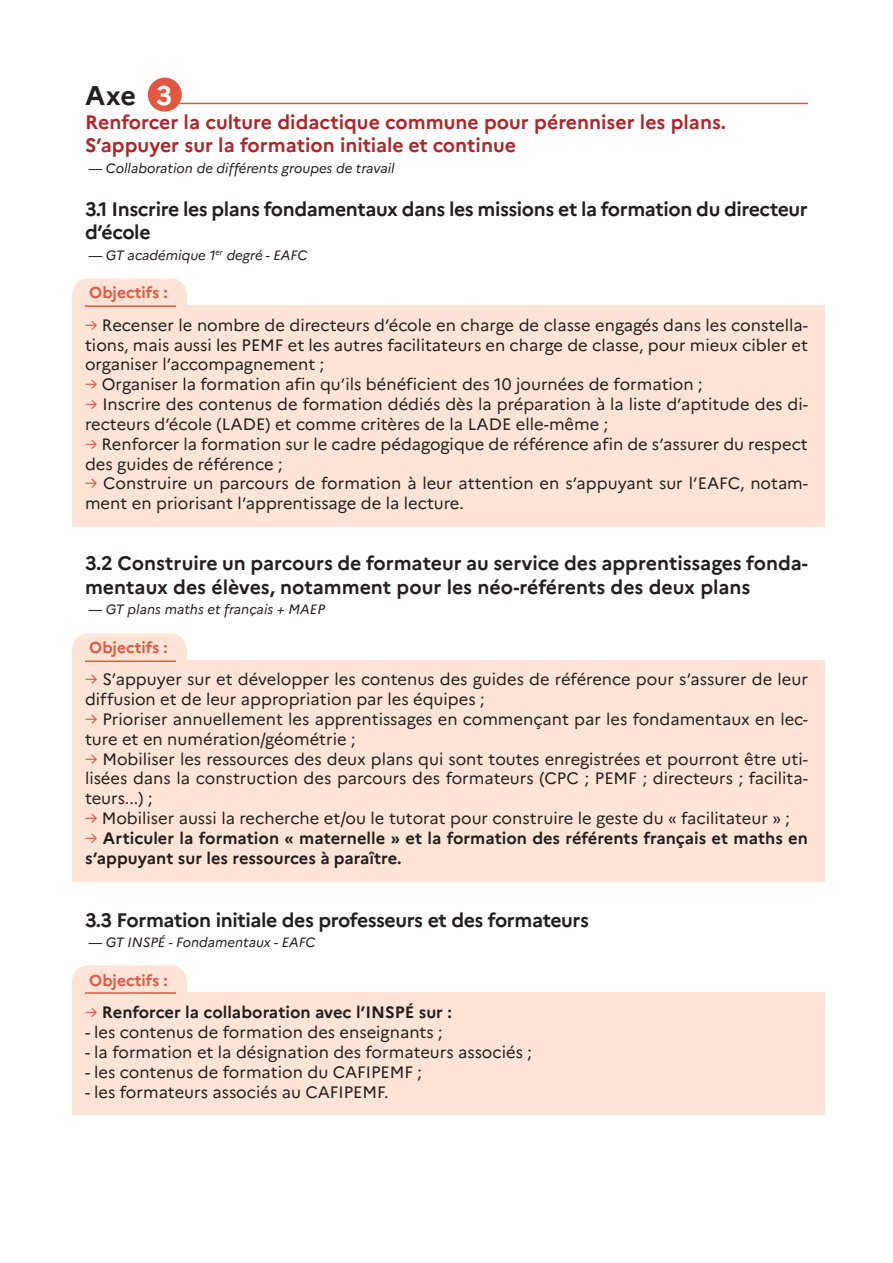
<style>
.page{position:relative;width:893px;height:1263px;background:#fff}
.page>*{position:absolute;margin:0;border:0;box-sizing:border-box;transform-origin:0 0}
.t1{font:700 27px "Marianne";color:#231f20}
.t2{font:700 19.5px/23.4px "Marianne";letter-spacing:-.02em;color:#231f20}
.t3{font:700 19.5px/23.4px "Marianne";color:#231f20}
.t4{font:700 19.5px/23.4px "Marianne";color:#ae262a}
.t5{font:16.5px/19.8px "Marianne";color:#231f20}
.t6{font:700 16.5px/19.8px "Marianne";color:#231f20}
.t7{font:700 15.75px "Marianne";color:#e05842}
.t8{font:italic 13.5px "Marianne";color:#231f20}
.s1{color:#fff}
.s2{font-size:15.75px;color:#e05842}
.s3{font-weight:400;font-size:15.75px;color:#e05842}
</style>
<div class="page">
<div style="left:72px;top:305px;width:752px;height:222px;background:#fee4d6"></div>
<div style="left:72px;top:660px;width:752px;height:222px;background:#fee4d6"></div>
<div style="left:72px;top:992px;width:752px;height:122px;background:#fee4d6"></div>
<div style="left:72px;top:279px;width:115px;height:26px;background:#fee4d6"></div>
<div style="left:72px;top:634px;width:115px;height:26px;background:#fee4d6"></div>
<svg style="left:72px;top:965px;width:115px;height:27px"></svg>
<hr style="left:85px;top:305px;width:91px;height:2px;background:#e05842">
<hr style="left:85px;top:660px;width:91px;height:2px;background:#e05842">
<hr style="left:85px;top:992px;width:91px;height:2px;background:#e05842">
<div style="left:148px;top:78px;width:34px;height:34px;background:#e05842;border-radius:50%"></div>
<hr style="left:175px;top:103px;width:633px;height:1px;background:#e05842">
<h1 class="t1" style="left:85px;top:79px;width:89px">Axe <span class="s1">3</span></h1>
<p class="t4" style="left:85px;top:110px;width:643px">Renforcer la culture didactique commune pour pérenniser les plans.<br>S’appuyer sur la formation initiale et continue</p>
<p class="t8" style="left:88px;top:160px;width:308px">— Collaboration de différents groupes de travail</p>
<p class="t2" style="left:85px;top:197px;width:724px">3.1 Inscrire les plans fondamentaux dans les missions et la formation du directeur d’école</p>
<p class="t8" style="left:88px;top:247px;width:220px">— GT académique 1<sup>er</sup> degré - EAFC</p>
<p class="t7" style="left:89px;top:283px;width:80px">Objectifs :</p>
<p class="t5" style="left:85px;top:315px;width:724px;text-align:justify"><span class="s2">→</span> Recenser le nombre de directeurs d’école en charge de classe engagés dans les constella&shy;tions, mais aussi les PEMF et les autres facilitateurs en charge de classe, pour mieux cibler et organiser l’accompagnement ;</p>
<p class="t5" style="left:85px;top:374px;width:619px"><span class="s2">→</span> Organiser la formation afin qu’ils bénéficient des 10 journées de formation ;</p>
<p class="t5" style="left:85px;top:394px;width:724px"><span class="s2">→</span> Inscrire des contenus de formation dédiés dès la préparation à la liste d’aptitude des di&shy;recteurs d’école (LADE) et comme critères de la LADE elle-même ;</p>
<p class="t5" style="left:85px;top:434px;width:724px"><span class="s2">→</span> Renforcer la formation sur le cadre pédagogique de référence afin de s’assurer du respect des guides de référence ;</p>
<p class="t5" style="left:85px;top:473px;width:724px"><span class="s2">→</span> Construire un parcours de formation à leur attention en s’appuyant sur l’EAFC, notam&shy;ment en priorisant l’apprentissage de la lecture.</p>
<p class="t3" style="left:85px;top:552px;width:724px">3.2 Construire un parcours de formateur au service des apprentissages fonda&shy;mentaux des élèves, notamment pour les néo-référents des deux plans</p>
<p class="t8" style="left:88px;top:601px;width:238px">— GT plans maths et français + MAEP</p>
<p class="t7" style="left:89px;top:638px;width:80px">Objectifs :</p>
<p class="t5" style="left:85px;top:670px;width:724px"><span class="s2">→</span> S’appuyer sur et développer les contenus des guides de référence pour s’assurer de leur diffusion et de leur appropriation par les équipes ;</p>
<p class="t5" style="left:85px;top:709px;width:724px"><span class="s2">→</span> Prioriser annuellement les apprentissages en commençant par les fondamentaux en lec&shy;ture et en numération/géométrie ;</p>
<p class="t5" style="left:85px;top:749px;width:724px;text-align:justify"><span class="s2">→</span> Mobiliser les ressources des deux plans qui sont toutes enregistrées et pourront être uti&shy;lisées dans la construction des parcours des formateurs (CPC ; PEMF ; directeurs ; facilita&shy;teurs...) ;</p>
<p class="t5" style="left:85px;top:808px;width:706px"><span class="s2">→</span> Mobiliser aussi la recherche et/ou le tutorat pour construire le geste du « facilitateur » ;</p>
<p class="t6" style="left:85px;top:828px;width:724px"><span class="s3">→</span> Articuler la formation « maternelle » et la formation des référents français et maths en s’appuyant sur les ressources à paraître.</p>
<p class="t2" style="left:85px;top:908px;width:505px">3.3 Formation initiale des professeurs et des formateurs</p>
<p class="t8" style="left:88px;top:934px;width:229px">— GT INSPÉ - Fondamentaux - EAFC</p>
<p class="t7" style="left:89px;top:970px;width:80px">Objectifs :</p>
<p class="t6" style="left:85px;top:1002px;width:368px"><span class="s3">→</span> Renforcer la collaboration avec l’INSPÉ sur :</p>
<p class="t5" style="left:85px;top:1022px;width:359px">- les contenus de formation des enseignants ;</p>
<p class="t5" style="left:85px;top:1042px;width:448px">- la formation et la désignation des formateurs associés ;</p>
<p class="t5" style="left:85px;top:1062px;width:338px">- les contenus de formation du CAFIPEMF ;</p>
<p class="t5" style="left:85px;top:1082px;width:305px">- les formateurs associés au CAFIPEMF.</p>
</div>
